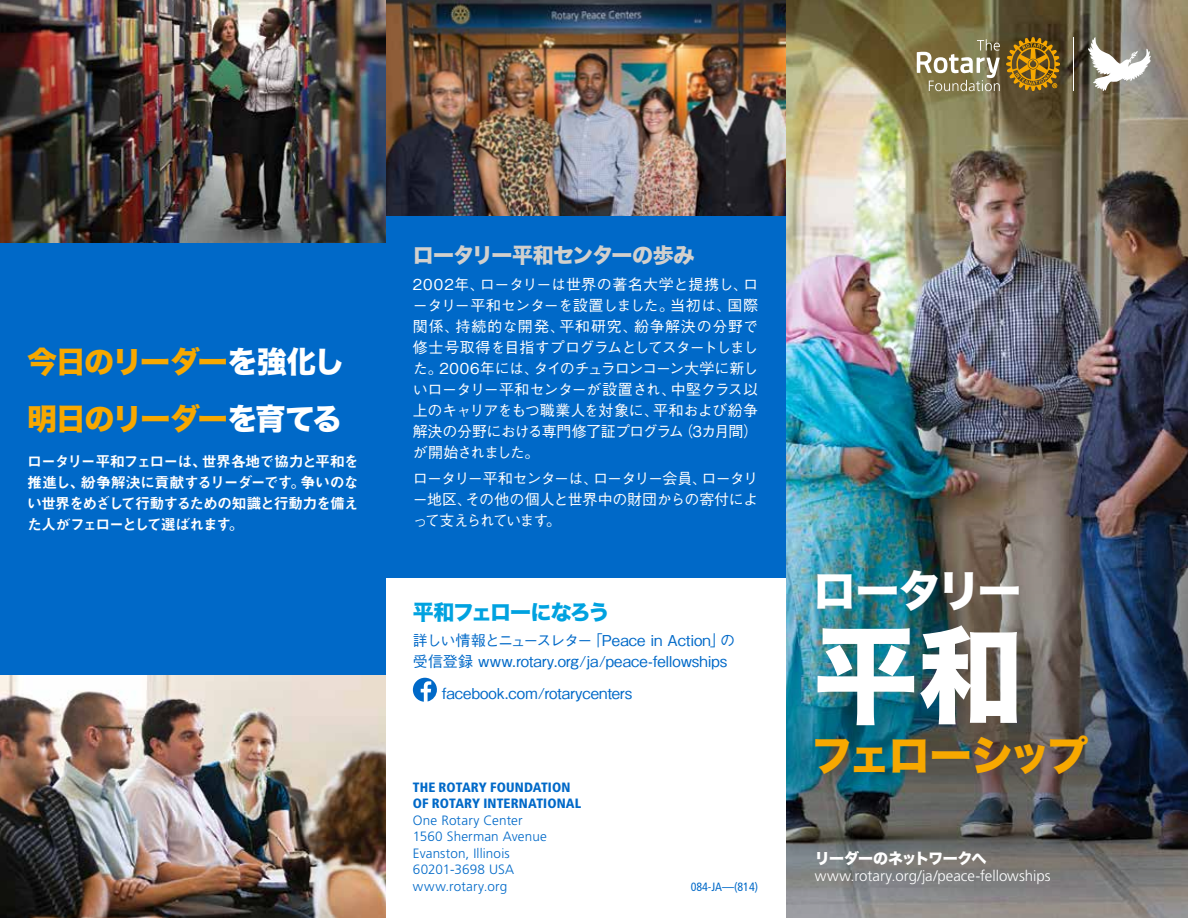
<style>
.page{position:relative;width:1188px;height:918px;background:#fff}
.page>*{position:absolute;margin:0;border:0;box-sizing:border-box;transform-origin:0 0}
.t1{font:105px "Hira Kaku Std W8";color:#fff}
.t2{font:43.5px "Hira Kaku Std W8";letter-spacing:-.045em;color:#fff}
.t3{font:42px "Hira Kaku Std W8";letter-spacing:-.065em;color:#f7a800}
.t4{font:30px/56.7px "Hira Kaku Std W8";letter-spacing:-.055em;color:#f7a800}
.t5{font:21px "Hira Kaku Std W8";letter-spacing:-.04em;color:#d2d0cd}
.t6{font:21px "Hira Kaku Std W8";letter-spacing:-.065em;color:#00a2e0}
.t7{font:500 15px/21px "Gothic BBB Pro";letter-spacing:-.05em;color:#fff;text-align:justify}
.t8{font:500 15px/21px "Gothic BBB Pro";letter-spacing:-.005em;color:#0069c8}
.t9{font:15px/21px "Midashi Go Pro MB31";letter-spacing:-.07em;color:#fff;text-align:justify}
.t10{font:300 15px "Frutiger LT Std";letter-spacing:-.005em;color:#fff}
.t11{font:15px "Hira Kaku Std W8";letter-spacing:-.05em;color:#fff}
.t12{font:300 13.5px/16.5px "Frutiger LT Std";letter-spacing:.01em;color:#0069c8}
.t13{font:900 condensed 13.5px/16.5px "Frutiger LT Std";letter-spacing:.01em;color:#0069c8}
.t14{font:condensed 12px "Frutiger LT Std";color:#0069c8}
.s1{color:#fff}
</style>
<div class="page">
<div style="left:0;top:0;width:386px;height:918px;background:#0069c8"></div>
<div style="left:380px;top:0;width:406px;height:577px;background:#0069c8"></div>
<img style="left:386px;top:0;width:400px;height:216px">
<img style="left:0;top:0;width:386px;height:243px">
<img style="left:0;top:675px;width:386px;height:243px">
<img style="left:786px;top:0;width:402px;height:441px">
<img style="left:786px;top:441px;width:402px;height:477px">
<svg style="left:1058px;top:694px;width:97px;height:95px"></svg>
<hr style="left:1073px;top:37px;width:1px;height:54px;background:#fff">
<svg style="left:1088px;top:37px;width:63px;height:54px"></svg>
<svg style="left:1006px;top:37px;width:54px;height:54px"></svg>
<svg style="left:917px;top:39px;width:83px;height:52px"></svg>
<svg style="left:413px;top:678px;width:24px;height:24px"></svg>
<h3 class="t4" style="left:27px;top:334px;width:319px">今日のリーダー<span class="s1">を強化し</span>明日のリーダー<span class="s1">を育てる</span></h3>
<p class="t9" style="left:27px;top:449px;width:333px">ロータリー平和フェローは、世界各地で協力と平和を推進し、紛争解決に貢献するリーダーです。争いのない世界をめざして行動するための知識と行動力を備えた人がフェローとして選ばれます。</p>
<h3 class="t5" style="left:413px;top:244px;width:283px">ロータリー平和センターの歩み</h3>
<p class="t7" style="left:413px;top:272px;width:347px">2002年、ロータリーは世界の著名大学と提携し、ロータリー平和センターを設置しました。当初は、国際関係、持続的な開発、平和研究、紛争解決の分野で修士号取得を目指すプログラムとしてスタートしました。2006年には、タイのチュラロンコーン大学に新しいロータリー平和センターが設置され、中堅クラス以上のキャリアをもつ職業人を対象に、平和および紛争解決の分野における専門修了証プログラム（3カ月間）が開始されました。</p>
<p class="t7" style="left:413px;top:466px;width:347px">ロータリー平和センターは、ロータリー会員、ロータリー地区、その他の個人と世界中の財団からの寄付によって支えられています。</p>
<h3 class="t6" style="left:413px;top:600px;width:198px">平和フェローになろう</h3>
<p class="t8" style="left:413px;top:628px;width:324px">詳しい情報とニュースレター「Peace in Action」の受信登録 www.rotary.org/ja/peace-fellowships</p>
<p class="t8" style="left:442px;top:681px;width:192px">facebook.com/rotarycenters</p>
<p class="t13" style="left:413px;top:779px;width:170px">THE ROTARY FOUNDATION<br>OF ROTARY INTERNATIONAL</p>
<p class="t12" style="left:413px;top:812px;width:136px">One Rotary Center<br>1560 Sherman Avenue<br>Evanston, Illinois<br>60201-3698 USA www.rotary.org</p>
<p class="t14" style="left:691px;top:880px;width:69px">084-JA—(814)</p>
<h2 class="t2" style="left:813px;top:567px;width:210px">ロータリー</h2>
<h1 class="t1" style="left:813px;top:618px;width:211px">平和</h1>
<h3 class="t3" style="left:811px;top:732px;width:279px">フェローシップ</h3>
<p class="t11" style="left:815px;top:850px;width:173px">リーダーのネットワークへ</p>
<p class="t10" style="left:815px;top:867px;width:237px">www.rotary.org/ja/peace-fellowships</p>
</div>
